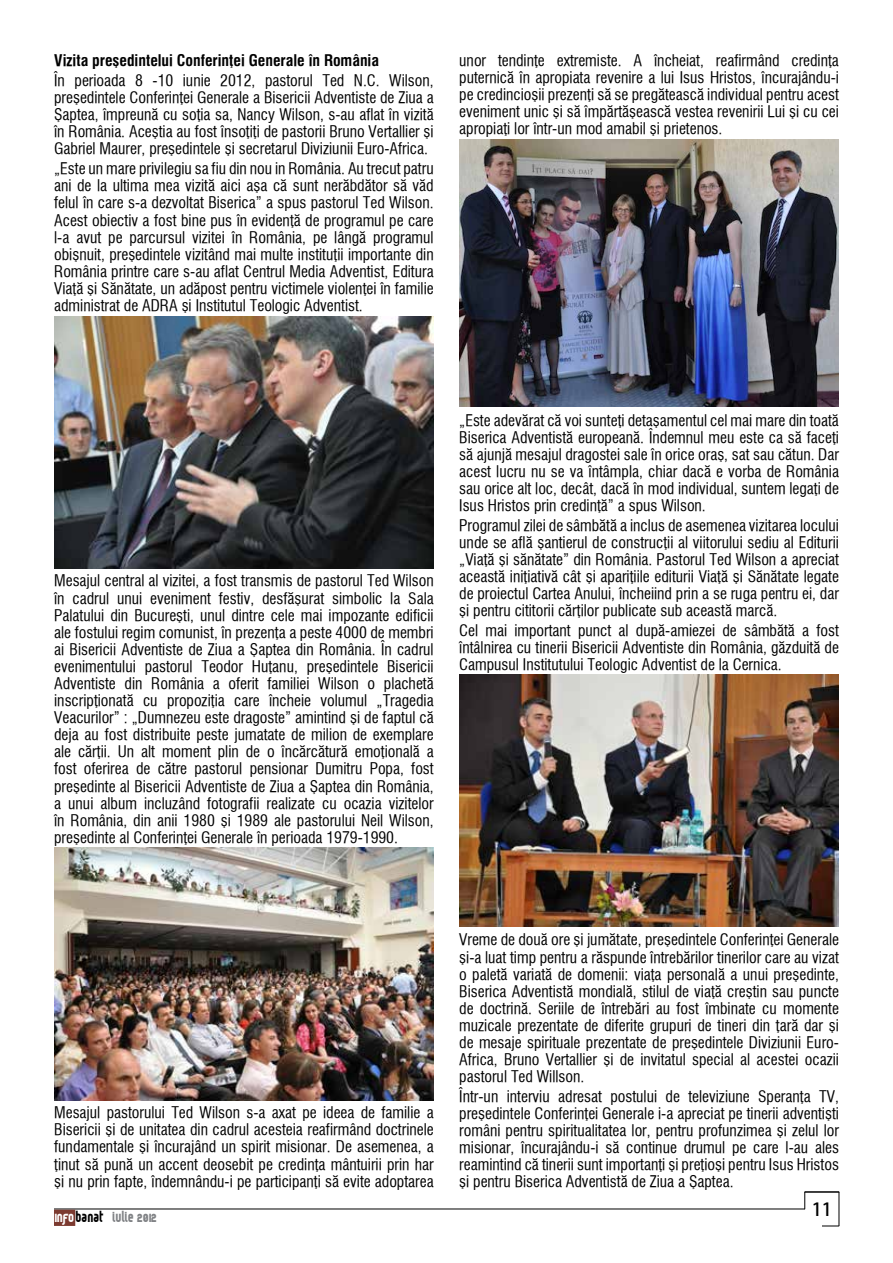
<style>
.page{position:relative;width:893px;height:1263px;background:#fff}
.page>*{position:absolute;margin:0;border:0;box-sizing:border-box;transform-origin:0 0}
.t1{font:18px "Adobe Heiti Std";color:#000}
.t2{font:15.75px/17.1px "Geneva Narrow";color:#000;text-align:justify}
.t3{font:700 15.75px "Geneva Narrow";color:#000}
.t4{font:900 12px "Reflex";color:#808285}
.s1{color:#fff}
.s2{color:#000}
</style>
<div class="page">
<hr style="left:54px;top:1209px;width:751px;height:1px;background:#000">
<svg style="left:804px;top:1192px;width:1px;height:17px"></svg>
<hr style="left:839px;top:1192px;width:1px;height:34px;background:#000">
<svg style="left:822px;top:1226px;width:17px;height:1px"></svg>
<div style="left:54px;top:1210px;width:21px;height:16px;background:#7c3a30;border:2px solid #7c3a30"></div>
<hr style="left:805px;top:1192px;width:34px;height:1px;background:#000">
<img style="left:54px;top:317px;width:380px;height:252px">
<img style="left:54px;top:848px;width:380px;height:252px">
<img style="left:459px;top:140px;width:380px;height:266px">
<img style="left:459px;top:675px;width:380px;height:252px">
<p class="t3" style="left:54px;top:51px;width:326px">Vizita preşedintelui Conferinţei Generale în România</p>
<p class="t2" style="left:54px;top:72px;width:381px">În perioada 8 -10 iunie 2012, pastorul Ted N.C. Wilson, preşedintele Conferinţei Generale a Bisericii Adventiste de Ziua a Şaptea, împreună cu soţia sa, Nancy Wilson, s-au aflat în vizită în România. Aceştia au fost însoţiţi de pastorii Bruno Vertallier şi Gabriel Maurer, preşedintele şi secretarul Diviziunii Euro-Africa.</p>
<p class="t2" style="left:54px;top:160px;width:381px">„Este un mare privilegiu sa fiu din nou in România. Au trecut patru ani de la ultima mea vizită aici aşa că sunt nerăbdător să văd felul în care s-a dezvoltat Biserica” a spus pastorul Ted Wilson.<br>Acest obiectiv a fost bine pus în evidenţă de programul pe care l-a avut pe parcursul vizitei în România, pe lângă programul obişnuit, preşedintele vizitând mai multe instituţii importante din România printre care s-au aflat Centrul Media Adventist, Editura Viaţă şi Sănătate, un adăpost pentru victimele violenţei în familie administrat de ADRA şi Institutul Teologic Adventist.</p>
<p class="t2" style="left:459px;top:52px;width:381px">unor tendinţe extremiste. A încheiat, reafirmând credinţa puternică în apropiata revenire a lui Isus Hristos, încurajându-i pe credincioşii prezenţi să se pregătească individual pentru acest eveniment unic şi să împărtăşească vestea revenirii Lui şi cu cei apropiaţi lor într-un mod amabil şi prietenos.</p>
<p class="t2" style="left:54px;top:572px;width:381px">Mesajul central al vizitei, a fost transmis de pastorul Ted Wilson în cadrul unui eveniment festiv, desfăşurat simbolic la Sala Palatului din Bucureşti, unul dintre cele mai impozante edificii ale fostului regim comunist, în prezenţa a peste 4000 de membri ai Bisericii Adventiste de Ziua a Şaptea din România. În cadrul evenimentului pastorul Teodor Huţanu, preşedintele Bisericii Adventiste din România a oferit familiei Wilson o plachetă inscripţionată cu propoziţia care încheie volumul „Tragedia Veacurilor” : „Dumnezeu este dragoste” amintind şi de faptul că deja au fost distribuite peste jumatate de milion de exemplare ale cărţii. Un alt moment plin de o încărcătură emoţională a fost oferirea de către pastorul pensionar Dumitru Popa, fost preşedinte al Bisericii Adventiste de Ziua a Şaptea din România, a unui album incluzând fotografii realizate cu ocazia vizitelor în România, din anii 1980 şi 1989 ale pastorului Neil Wilson, preşedinte al Conferinţei Generale în perioada 1979-1990.</p>
<p class="t2" style="left:459px;top:412px;width:381px">„Este adevărat că voi sunteţi detaşamentul cel mai mare din toată Biserica Adventistă europeană. Îndemnul meu este ca să faceţi să ajunjă mesajul dragostei sale în orice oraş, sat sau cătun. Dar acest lucru nu se va întâmpla, chiar dacă e vorba de România sau orice alt loc, decât, dacă în mod individual, suntem legaţi de Isus Hristos prin credinţă” a spus Wilson.</p>
<p class="t2" style="left:459px;top:517px;width:381px">Programul zilei de sâmbătă a inclus de asemenea vizitarea locului unde se află şantierul de construcţii al viitorului sediu al Editurii „Viaţă şi sănătate” din România. Pastorul Ted Wilson a apreciat această iniţiativă cât şi apariţiile editurii Viaţă şi Sănătate legate de proiectul Cartea Anului, încheiind prin a se ruga pentru ei, dar şi pentru cititorii cărţilor publicate sub această marcă.</p>
<p class="t2" style="left:459px;top:622px;width:381px">Cel mai important punct al după-amiezei de sâmbătă a fost întâlnirea cu tinerii Bisericii Adventiste din România, găzduită de Campusul Institutului Teologic Adventist de la Cernica.</p>
<p class="t2" style="left:54px;top:1104px;width:381px">Mesajul pastorului Ted Wilson s-a axat pe ideea de familie a Bisericii şi de unitatea din cadrul acesteia reafirmând doctrinele fundamentale şi încurajând un spirit misionar. De asemenea, a ţinut să pună un accent deosebit pe credinţa mântuirii prin har şi nu prin fapte, îndemnându-i pe participanţi să evite adoptarea</p>
<p class="t4" style="left:55px;top:1208px;width:104px"><span class="s1">INFO</span><span class="s2">BANAT</span> IULIE 2012</p>
<p class="t2" style="left:459px;top:931px;width:381px">Vreme de două ore şi jumătate, preşedintele Conferinţei Generale şi-a luat timp pentru a răspunde întrebărilor tinerilor care au vizat o paletă variată de domenii: viaţa personală a unui preşedinte, Biserica Adventistă mondială, stilul de viaţă creştin sau puncte de doctrină. Seriile de întrebări au fost îmbinate cu momente muzicale prezentate de diferite grupuri de tineri din ţară dar şi de mesaje spirituale prezentate de preşedintele Diviziunii Euro-Africa, Bruno Vertallier şi de invitatul special al acestei ocazii pastorul Ted Willson.</p>
<p class="t2" style="left:459px;top:1087px;width:381px">Într-un interviu adresat postului de televiziune Speranţa TV, preşedintele Conferinţei Generale i-a apreciat pe tinerii adventişti români pentru spiritualitatea lor, pentru profunzimea şi zelul lor misionar, încurajându-i să continue drumul pe care l-au ales reamintind că tinerii sunt importanţi şi preţioşi pentru Isus Hristos şi pentru Biserica Adventistă de Ziua a Şaptea.</p>
<p class="t1" style="left:812px;top:1199px;width:22px">11</p>
</div>
